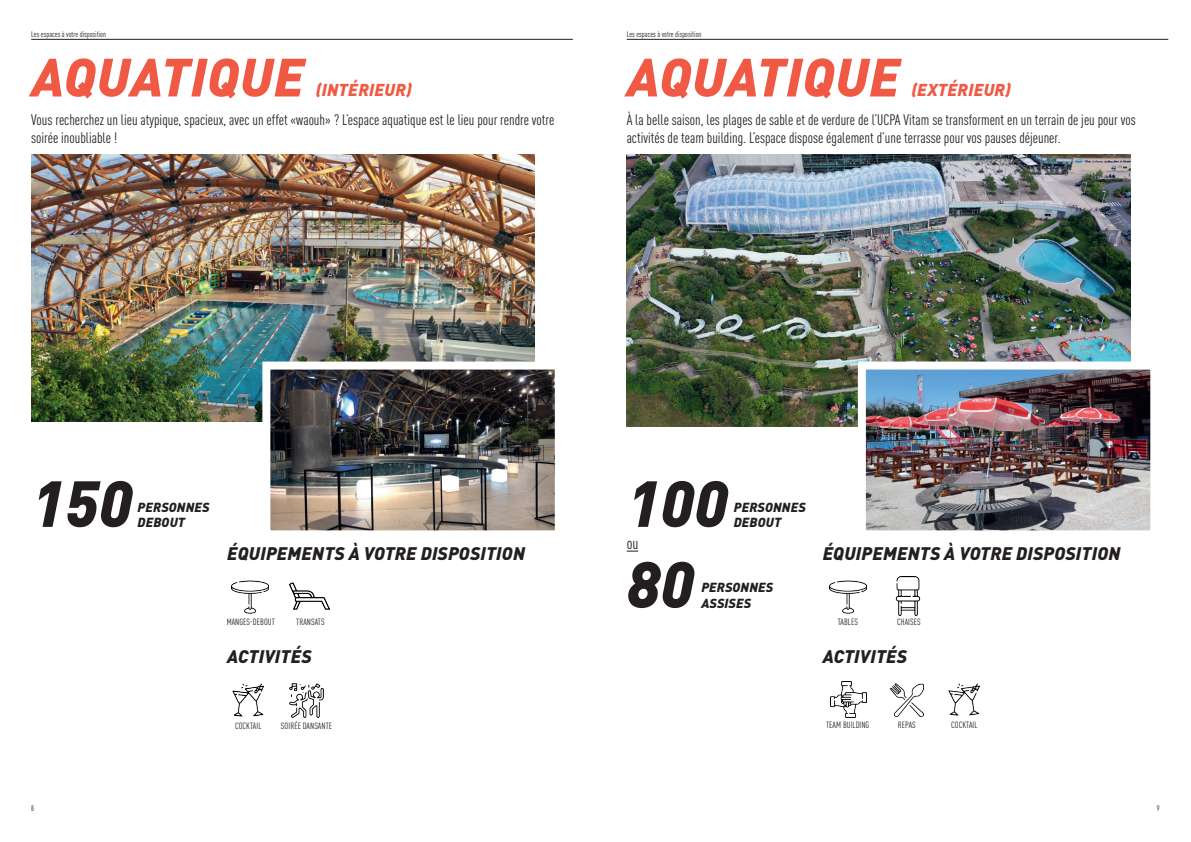
<style>
.page{position:relative;width:1191px;height:842px;background:#fff}
.page>*{position:absolute;margin:0;border:0;box-sizing:border-box;transform-origin:0 0}
.t1{font:italic 900 64px "DINOT";color:#231f20}
.t2{font:italic 900 53px "DINOT";letter-spacing:.01em;color:#f05944}
.t3{font:italic 900 18px "DINOT";letter-spacing:.01em;color:#231f20}
.t4{font:italic 900 17px "DINOT";letter-spacing:.01em;color:#f05944}
.t5{font:condensed 16px "DINOT";color:#231f20}
.t6{font:condensed 15px/18px "DINOT";color:#231f20}
.t7{font:italic 900 13px/15.6px "DINOT";letter-spacing:.01em;color:#231f20}
.t8{font:condensed 9px "DINOT";letter-spacing:.01em;color:#231f20}
.t9{font:condensed 8px "DINOT";color:#231f20}
</style>
<div class="page">
<img style="left:31px;top:154px;width:503px;height:267px">
<hr style="left:31px;top:39px;width:542px;height:1px;background:#231f20">
<img style="left:271px;top:371px;width:283px;height:158px">
<div style="left:262px;top:362px;width:301px;height:176px;border:8px solid #fff"></div>
<img style="left:231px;top:580px;width:37px;height:34px">
<img style="left:290px;top:582px;width:39px;height:28px">
<img style="left:232px;top:683px;width:32px;height:34px">
<img style="left:289px;top:683px;width:35px;height:35px">
<img style="left:626px;top:154px;width:504px;height:273px">
<hr style="left:626px;top:39px;width:542px;height:1px;background:#231f20">
<img style="left:867px;top:371px;width:282px;height:158px">
<div style="left:858px;top:362px;width:300px;height:176px;border:8px solid #fff"></div>
<img style="left:829px;top:580px;width:37px;height:34px">
<img style="left:895px;top:577px;width:26px;height:39px">
<img style="left:830px;top:681px;width:36px;height:36px">
<img style="left:890px;top:683px;width:33px;height:33px">
<img style="left:948px;top:683px;width:32px;height:33px">
<svg style="left:626px;top:551px;width:12px;height:1px"></svg>
<p class="t9" style="left:31px;top:30px;width:76px">Les espaces à votre disposition</p>
<h2 class="t2" style="left:31px;top:42px;width:274px">AQUATIQUE</h2>
<p class="t4" style="left:316px;top:79px;width:97px">(INTÉRIEUR)</p>
<p class="t6" style="left:31px;top:110px;width:525px">Vous recherchez un lieu atypique, spacieux, avec un effet «waouh» ? L’espace aquatique est le lieu pour rendre votre soirée inoubliable !</p>
<p class="t9" style="left:626px;top:30px;width:76px">Les espaces à votre disposition</p>
<h2 class="t2" style="left:627px;top:42px;width:274px">AQUATIQUE</h2>
<p class="t4" style="left:911px;top:79px;width:101px">(EXTÉRIEUR)</p>
<p class="t6" style="left:626px;top:110px;width:510px">À la belle saison, les plages de sable et de verdure de l’UCPA Vitam se transforment en un terrain de jeu pour vos activités de team building. L’espace dispose également d’une terrasse pour vos pauses déjeuner.</p>
<h1 class="t1" style="left:31px;top:462px;width:103px">150</h1>
<p class="t7" style="left:138px;top:499px;width:73px">PERSONNES<br>DEBOUT</p>
<h1 class="t1" style="left:626px;top:462px;width:103px">100</h1>
<p class="t7" style="left:734px;top:499px;width:73px">PERSONNES<br>DEBOUT</p>
<p class="t3" style="left:227px;top:542px;width:299px">ÉQUIPEMENTS À VOTRE DISPOSITION</p>
<p class="t5" style="left:626px;top:534px;width:13px">ou</p>
<h1 class="t1" style="left:626px;top:542px;width:69px">80</h1>
<p class="t7" style="left:701px;top:579px;width:73px">PERSONNES<br>ASSISES</p>
<p class="t3" style="left:822px;top:542px;width:299px">ÉQUIPEMENTS À VOTRE DISPOSITION</p>
<p class="t8" style="left:227px;top:617px;width:50px">MANGES-DEBOUT</p>
<p class="t8" style="left:296px;top:616px;width:30px">TRANSATS</p>
<p class="t3" style="left:227px;top:645px;width:86px">ACTIVITÉS</p>
<p class="t8" style="left:837px;top:617px;width:22px">TABLES</p>
<p class="t8" style="left:897px;top:617px;width:25px">CHAISES</p>
<p class="t3" style="left:822px;top:645px;width:86px">ACTIVITÉS</p>
<p class="t8" style="left:235px;top:720px;width:28px">COCKTAIL</p>
<p class="t8" style="left:281px;top:720px;width:53px">SOIRÉE DANSANTE</p>
<p class="t8" style="left:826px;top:720px;width:45px">TEAM BUILDING</p>
<p class="t8" style="left:898px;top:719px;width:19px">REPAS</p>
<p class="t8" style="left:951px;top:720px;width:28px">COCKTAIL</p>
<p class="t9" style="left:31px;top:803px;width:4px">8</p>
<p class="t9" style="left:1156px;top:803px;width:4px">9</p>
</div>
